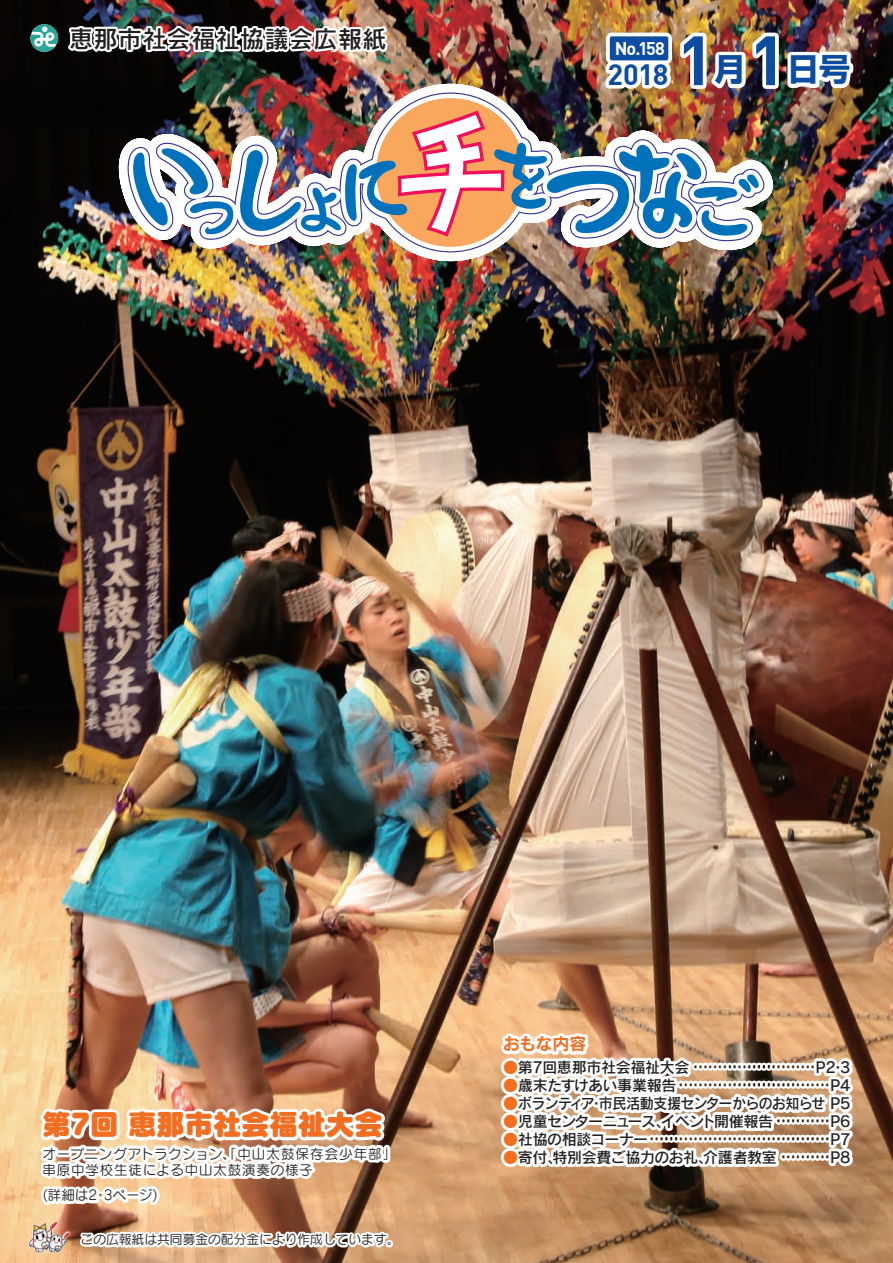
<style>
.page{position:relative;width:893px;height:1263px;background:#fff}
.page>*{position:absolute;margin:0;border:0;box-sizing:border-box;transform-origin:0 0}
.t1{font:700 31.65px "Shin Go Pro";color:#0d4da1}
.t2{font:700 28.95px "DIN";color:#0d4da1}
.t3{font:28.35px "Seurat Pro UB";color:#f36e21}
.t4{font:24px "Rodin Pro DB";letter-spacing:.02em;color:#231f20}
.t5{font:700 18px "DIN";color:#fff}
.t6{font:16.95px "Rodin Pro B";letter-spacing:-.02em;color:#f36e21}
.t7{font:15px "Seurat Pro DB";color:#231f20}
.t8{font:15px "Rodin Pro DB";letter-spacing:-.065em;color:#231f20}
.t9{font:15px "Rodin Pro DB";letter-spacing:-.03em;color:#231f20}
.t10{font:15px "Rodin Pro DB";letter-spacing:-.03em;color:#231f20;scale:.93 1}
.t11{font:13.5px/16.2px "Seurat Pro M";letter-spacing:.06em;color:#231f20}
.t12{font:13.5px "Seurat Pro M";color:#231f20}
.t13{font:12.75px "Seurat Pro M";color:#231f20}
.s1{font-family:"DIN";font-size:68.55px}
.s2{font-family:"Rodin Pro DB";color:#f36e21}
.s3{font-family:"Rodin Pro DB"}
.s4{color:#f36e21}
</style>
<div class="page">
<img style="left:0;top:0;width:893px;height:1263px">
<svg style="left:30px;top:24px;width:28px;height:28px"></svg>
<img style="left:313px;top:538px;width:135px;height:64px">
<img style="left:456px;top:538px;width:65px;height:391px">
<svg style="left:521px;top:538px;width:69px;height:349px;background:#b29279"></svg>
<svg style="left:590px;top:538px;width:72px;height:349px;background:#ac927d"></svg>
<svg style="left:662px;top:538px;width:136px;height:349px;background:#927260"></svg>
<svg style="left:498px;top:887px;width:365px;height:294px"></svg>
<img style="left:64px;top:0;width:793px;height:538px">
<img style="left:35px;top:963px;width:365px;height:300px">
<h3 class="t4" style="left:69px;top:23px;width:319px">恵那市社会福祉協議会広報紙</h3>
<p class="t5" style="left:615px;top:37px;width:52px">No.158</p>
<h2 class="t2" style="left:607px;top:55px;width:62px">2018</h2>
<h1 class="t1" style="left:677px;top:44px;width:175px"><span class="s1">1</span>月<span class="s1">1</span>日号</h1>
<h3 class="t3" style="left:43px;top:1104px;width:342px">第7回 恵那市社会福祉大会</h3>
<p class="t11" style="left:43px;top:1145px;width:355px">オープニングアトラクション、「中山太鼓保存会少年部」串原中学校生徒による中山太鼓演奏の様子</p>
<p class="t12" style="left:43px;top:1186px;width:117px">(詳細は2・3ページ)</p>
<p class="t13" style="left:81px;top:1231px;width:320px">この広報紙は共同募金の配分金により作成しています。</p>
<p class="t6" style="left:503px;top:1033px;width:85px">おもな内容</p>
<p class="t7" style="left:503px;top:1052px;width:349px"><span class="s2">●</span><span class="s3">第7回恵那市社会福祉大会</span> .........................<span class="s3">P2・3</span></p>
<p class="t7" style="left:503px;top:1070px;width:349px"><span class="s2">●</span><span class="s3">歳末たすけあい事業報告</span>...............................<span class="s3">P4</span></p>
<p class="t10" style="left:503px;top:1093px;width:375px"><span class="s4">●</span>ボランティア・市民活動支援センターからのお知らせ P5</p>
<p class="t8" style="left:503px;top:1111px;width:349px"><span class="s4">●</span>児童センターニュース、イベント開催報告 <sup>...........</sup>P6</p>
<p class="t7" style="left:503px;top:1124px;width:349px"><span class="s2">●</span><span class="s3">社協の相談コーナー</span>.....................................<span class="s3">P7</span></p>
<p class="t9" style="left:503px;top:1147px;width:349px"><span class="s4">●</span>寄付、特別会費ご協力のお礼、介護者教室 <sup>..........</sup>P8</p>
</div>
